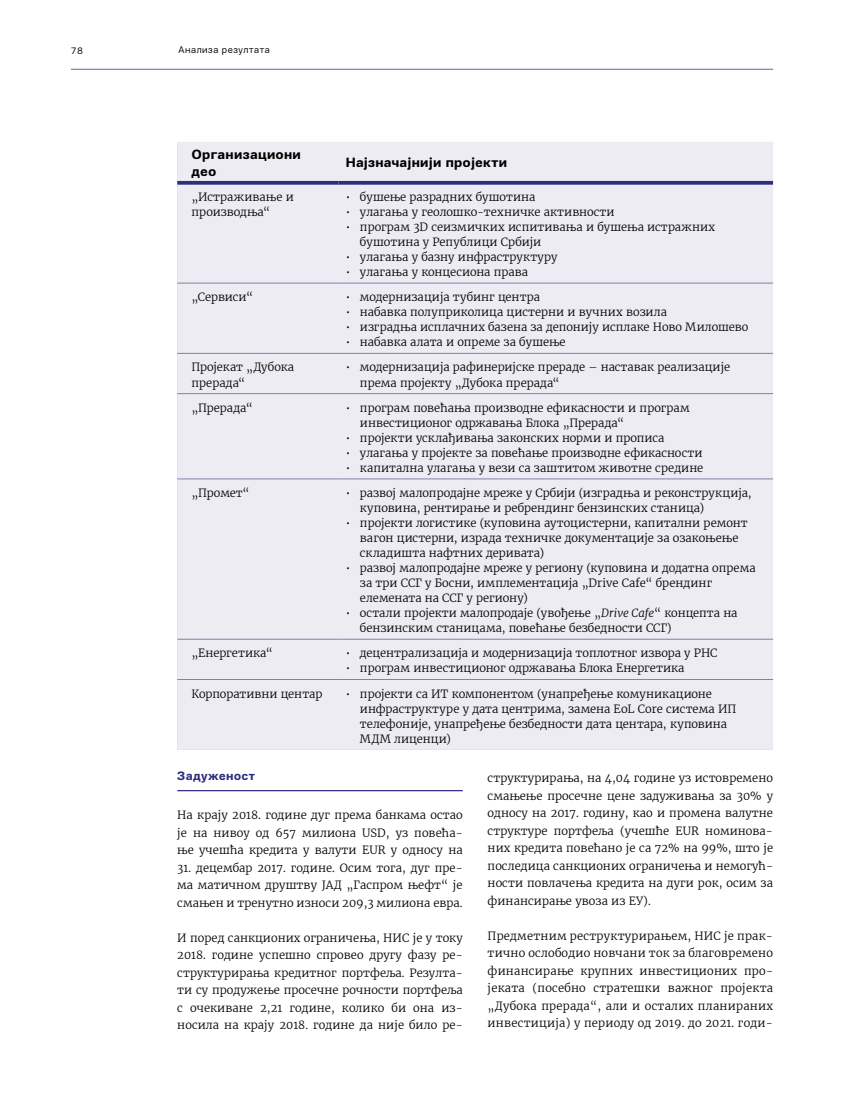
<style>
.page{position:relative;width:844px;height:1099px;background:#fff}
.page>*{position:absolute;margin:0;border:0;box-sizing:border-box;transform-origin:0 0}
.t1{font:700 13.75px/16.5px "PF Encore Sans Pro";letter-spacing:.015em;color:#000}
.t2{font:700 12.5px "PF Encore Sans Pro";letter-spacing:.02em;color:#2f2e7e}
.t3{font:300 11.25px/17.5px "Merriweather";letter-spacing:.005em;color:#000}
.t4{font:10px "PF Encore Sans Pro";letter-spacing:.055em;color:#000}
.s1{font-style:italic}
</style>
<div class="page">
<hr style="left:71px;top:69px;width:701px;height:1px;background:#6863ac">
<div style="left:177px;top:142px;width:595px;height:537px;background:#edecf3"></div>
<div style="left:177px;top:680px;width:595px;height:69px;background:#edecf3"></div>
<hr style="left:177px;top:679px;width:161px;height:1px;background:#867eae">
<hr style="left:338px;top:679px;width:434px;height:1px;background:#867eae">
<hr style="left:177px;top:283px;width:161px;height:1px;background:#867eae">
<svg style="left:177px;top:181px;width:161px;height:4px"></svg>
<svg style="left:338px;top:181px;width:434px;height:4px;fill:#2f2e7e"></svg>
<hr style="left:338px;top:283px;width:434px;height:1px;background:#867eae">
<hr style="left:177px;top:353px;width:161px;height:1px;background:#867eae">
<hr style="left:338px;top:353px;width:434px;height:1px;background:#867eae">
<hr style="left:177px;top:393px;width:161px;height:1px;background:#867eae">
<hr style="left:338px;top:393px;width:434px;height:1px;background:#867eae">
<hr style="left:177px;top:478px;width:161px;height:1px;background:#867eae">
<hr style="left:338px;top:478px;width:434px;height:1px;background:#867eae">
<hr style="left:177px;top:639px;width:161px;height:1px;background:#867eae">
<hr style="left:338px;top:639px;width:434px;height:1px;background:#867eae">
<hr style="left:177px;top:790px;width:285px;height:1px;background:#2f2e7e">
<p class="t4" style="left:71px;top:44px;width:14px">78</p>
<p class="t4" style="left:178px;top:44px;width:93px">Анализа резултата</p>
<p class="t1" style="left:191px;top:146px;width:111px">Организациони део</p>
<p class="t1" style="left:345px;top:155px;width:163px">Најзначајнији пројекти</p>
<p class="t3" style="left:191px;top:189px;width:104px;line-height:15px">„Истраживање и производња“</p>
<p class="t3" style="left:345px;top:188px;width:191px">• бушење разрадних бушотина</p>
<p class="t3" style="left:345px;top:203px;width:270px">• улагања у геолошко-техничке активности</p>
<p class="t3" style="left:360px;top:219px;width:356px;line-height:15px;text-indent:-14px">• програм 3D сеизмичких испитивања и бушења истражних бушотина у Републици Србији</p>
<p class="t3" style="left:345px;top:248px;width:213px">• улагања у базну инфраструктуру</p>
<p class="t3" style="left:345px;top:263px;width:184px">• улагања у концесиона права</p>
<p class="t3" style="left:191px;top:288px;width:63px">„Сервиси“</p>
<p class="t3" style="left:345px;top:288px;width:196px">• модернизација тубинг центра</p>
<p class="t3" style="left:345px;top:303px;width:323px">• набавка полуприколица цистерни и вучних возила</p>
<p class="t3" style="left:345px;top:318px;width:404px">• изградња исплачних базена за депонију исплаке Ново Милошево</p>
<p class="t3" style="left:345px;top:333px;width:221px">• набавка алата и опреме за бушење</p>
<p class="t3" style="left:191px;top:360px;width:104px;line-height:15px">Пројекат „Дубока прерада“</p>
<p class="t3" style="left:360px;top:360px;width:372px;line-height:15px;text-indent:-14px">• модернизација рафинеријске прераде – наставак реализације према пројекту „Дубока прерада“</p>
<p class="t3" style="left:191px;top:399px;width:63px">„Прерада“</p>
<p class="t3" style="left:360px;top:400px;width:331px;line-height:15px;text-indent:-14px">• програм повећања производне ефикасности и програм инвестиционог одржавања Блока „Прерада“</p>
<p class="t3" style="left:345px;top:429px;width:320px">• пројекти усклађивања законских норми и прописа</p>
<p class="t3" style="left:345px;top:444px;width:358px">• улагања у пројекте за повећање производне ефикасности</p>
<p class="t3" style="left:345px;top:459px;width:359px">• капитална улагања у вези са заштитом животне средине</p>
<p class="t3" style="left:191px;top:484px;width:60px">„Промет“</p>
<p class="t3" style="left:360px;top:485px;width:393px;line-height:15px;text-indent:-14px">• развој малопродајне мреже у Србији (изградња и реконструкција, куповина, рентирање и ребрендинг бензинских станица)</p>
<p class="t3" style="left:360px;top:515px;width:389px;line-height:15px;text-indent:-14px">• пројекти логистике (куповина аутоцистерни, капитални ремонт вагон цистерни, израда техничке документације за озакоњење складишта нафтних деривата)</p>
<p class="t3" style="left:360px;top:560px;width:397px;line-height:15px;text-indent:-14px">• развој малопродајне мреже у региону (куповина и додатна опрема за три ССГ у Босни, имплементација „Drive Cafe“ брендинг елемената на ССГ у региону)</p>
<p class="t3" style="left:360px;top:605px;width:379px;line-height:15px;text-indent:-14px">• остали пројекти малопродаје (увођење „<span class="s1">Drive Cafe</span>“ концепта на бензинским станицама, повећање безбедности ССГ)</p>
<p class="t3" style="left:191px;top:644px;width:83px">„Енергетика“</p>
<p class="t3" style="left:345px;top:644px;width:373px">• децентрализација и модернизација топлотног извора у РНС</p>
<p class="t3" style="left:345px;top:659px;width:340px">• програм инвестиционог одржавања Блока Енергетика</p>
<p class="t3" style="left:191px;top:684px;width:132px">Корпоративни центар</p>
<p class="t3" style="left:360px;top:686px;width:378px;line-height:15px;text-indent:-14px">• пројекти са ИТ компонентом (унапређење комуникационе инфраструктуре у дата центрима, замена EoL Core система ИП телефоније, унапређење безбедности дата центара, куповина МДМ лиценци)</p>
<p class="t2" style="left:177px;top:768px;width:79px">Задуженост</p>
<p class="t3" style="left:177px;top:806px;width:287px;text-align:justify">На крају 2018. године дуг према банкама остао је на нивоу од 657 милиона USD, уз повећа&shy;ње учешћа кредита у валути EUR у односу на</p>
<p class="t3" style="left:177px;top:858px;width:287px;text-align:justify">31. децембар 2017. године. Осим тога, дуг пре&shy;ма матичном друштву ЈАД „Гаспром њефт“ је смањен и тренутно износи 209,3 милиона евра.</p>
<p class="t3" style="left:177px;top:928px;width:287px;text-align:justify">И поред санкционих ограничења, НИС је у току 2018. године успешно спровео другу фазу ре&shy;структурирања кредитног портфеља. Резулта&shy;ти су продужење просечне рочности портфеља с очекиване 2,21 године, колико би она из&shy;носила на крају 2018. године да није било ре-</p>
<p class="t3" style="left:487px;top:769px;width:287px;text-align:justify">структурирања, на 4,04 године уз истовремено смањење просечне цене задуживања за 30% у односу на 2017. годину, као и промена валутне структуре портфеља (учешће EUR номинова&shy;них кредита повећано је са 72% на 99%, што је последица санкционих ограничења и немогућ&shy;ности повлачења кредита на дуги рок, осим за финансирање увоза из ЕУ).</p>
<p class="t3" style="left:487px;top:927px;width:287px;text-align:justify">Предметним реструктурирањем, НИС је прак&shy;тично ослободио новчани ток за благовремено финансирање крупних инвестиционих про&shy;јеката (посебно стратешки важног пројекта „Дубока прерада“, али и осталих планираних инвестиција) у периоду од 2019. до 2021. годи-</p>
</div>
